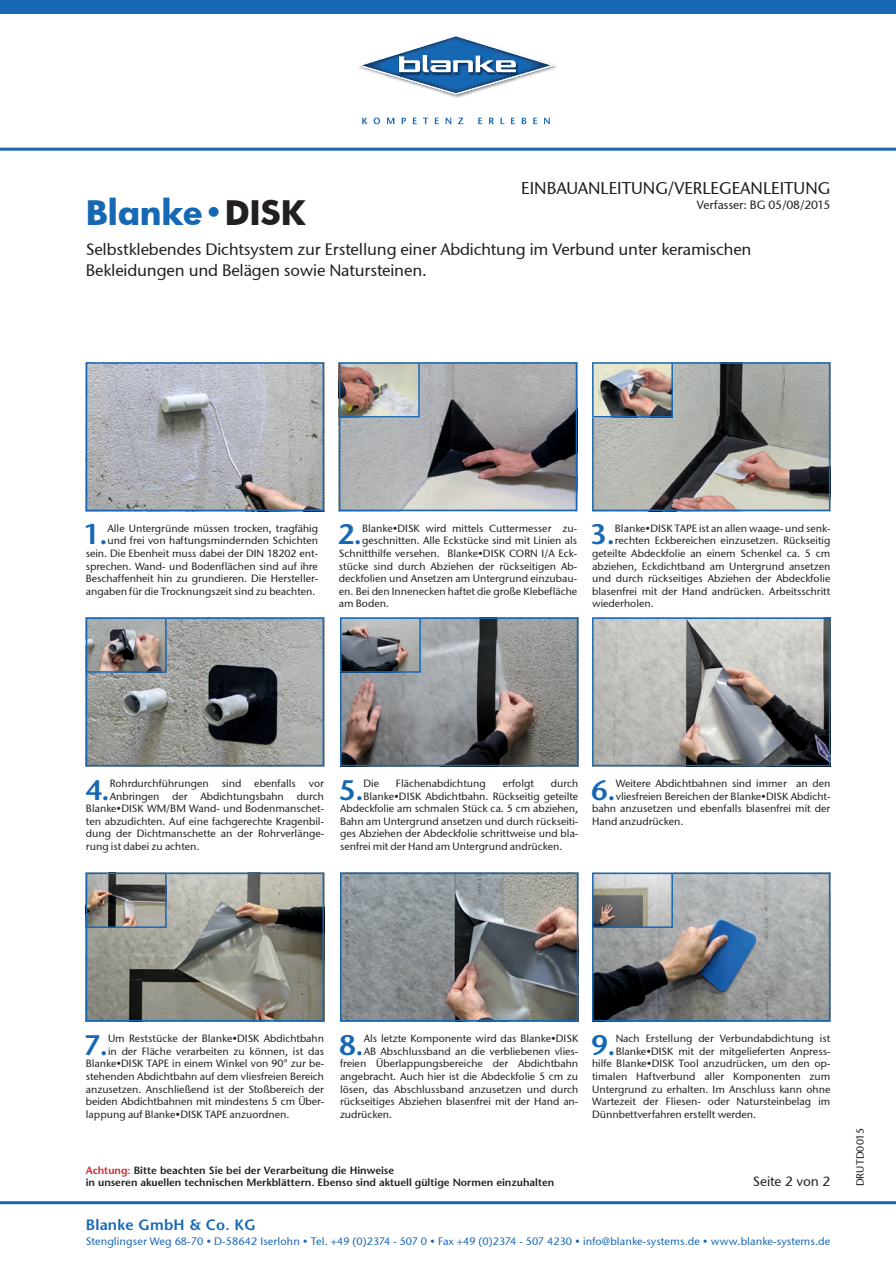
<style>
.page{position:relative;width:896px;height:1265px;background:#fff}
.page>*{position:absolute;margin:0;border:0;box-sizing:border-box;transform-origin:0 0}
.t1{font:700 33px "Futura";letter-spacing:-.01em;color:#1768b4}
.t2{font:600 28.2px "Stone Sans";color:#1768b4}
.t3{font:16.95px "Stone Sans ITCTT Medium";color:#231f20}
.t4{font:16.5px/21px "Stone Sans ITCTT Medium";letter-spacing:-.01em;color:#231f20}
.t5{font:600 15px "Stone Sans";letter-spacing:.015em;color:#1768b4}
.t6{font:13.5px "Stone Sans ITCTT Medium";color:#231f20}
.t7{font:12px "Stone Sans ITCTT Medium";letter-spacing:-.01em;color:#231f20}
.t8{font:10.8px "Stone Sans ITCTT Medium";letter-spacing:.01em;color:#1768b4}
.t9{font:10.5px/12.6px "Stone Sans ITCTT Medium";color:#231f20;text-align:right}
.t10{font:600 10.5px/12.6px "Stone Sans";color:#231f20}
.s1{color:#231f20}
.s2{color:#d1232a}
</style>
<div class="page">
<div style="left:0;top:0;width:895px;height:13px;background:#1768b4"></div>
<hr style="left:0;top:148px;width:895px;height:3px;background:#1768b4">
<img style="left:444px;top:94px;width:27px;height:4px">
<svg style="left:358px;top:36px;width:196px;height:58px"></svg>
<svg style="left:362px;top:118px;width:5px;height:6px"></svg>
<svg style="left:373px;top:118px;width:7px;height:6px"></svg>
<svg style="left:387px;top:118px;width:7px;height:6px"></svg>
<svg style="left:401px;top:118px;width:5px;height:6px"></svg>
<svg style="left:413px;top:118px;width:4px;height:6px"></svg>
<svg style="left:423px;top:118px;width:5px;height:6px"></svg>
<svg style="left:435px;top:118px;width:3px;height:6px"></svg>
<svg style="left:445px;top:118px;width:6px;height:6px"></svg>
<svg style="left:458px;top:118px;width:5px;height:6px"></svg>
<svg style="left:478px;top:118px;width:4px;height:6px"></svg>
<svg style="left:489px;top:118px;width:5px;height:6px"></svg>
<svg style="left:500px;top:118px;width:4px;height:6px"></svg>
<svg style="left:511px;top:118px;width:4px;height:6px"></svg>
<svg style="left:521px;top:118px;width:5px;height:6px"></svg>
<svg style="left:533px;top:118px;width:4px;height:6px"></svg>
<svg style="left:544px;top:118px;width:5px;height:6px"></svg>
<hr style="left:0;top:1201px;width:895px;height:3px;background:#1768b4">
<img style="left:89px;top:365px;width:232px;height:143px">
<div style="left:86px;top:362px;width:238px;height:149px;border:2px solid #1768b4"></div>
<img style="left:89px;top:620px;width:232px;height:143px">
<div style="left:86px;top:617px;width:238px;height:149px;border:2px solid #1768b4"></div>
<img style="left:89px;top:875px;width:232px;height:143px">
<div style="left:86px;top:872px;width:238px;height:149px;border:2px solid #1768b4"></div>
<img style="left:342px;top:365px;width:232px;height:143px">
<div style="left:339px;top:362px;width:238px;height:149px;border:2px solid #1768b4"></div>
<img style="left:343px;top:620px;width:232px;height:143px">
<div style="left:340px;top:617px;width:238px;height:149px;border:2px solid #1768b4"></div>
<img style="left:343px;top:875px;width:232px;height:143px">
<div style="left:340px;top:872px;width:238px;height:149px;border:2px solid #1768b4"></div>
<img style="left:595px;top:365px;width:232px;height:143px">
<div style="left:592px;top:362px;width:238px;height:149px;border:2px solid #1768b4"></div>
<img style="left:595px;top:620px;width:232px;height:143px">
<div style="left:592px;top:617px;width:238px;height:149px;border:2px solid #1768b4"></div>
<img style="left:595px;top:875px;width:232px;height:143px">
<div style="left:592px;top:872px;width:238px;height:149px;border:2px solid #1768b4"></div>
<img style="left:342px;top:365px;width:75px;height:49px">
<div style="left:339px;top:362px;width:81px;height:55px;border:2px solid #1768b4"></div>
<img style="left:89px;top:620px;width:75px;height:50px">
<div style="left:86px;top:617px;width:81px;height:56px;border:2px solid #1768b4"></div>
<img style="left:89px;top:875px;width:75px;height:50px">
<div style="left:86px;top:872px;width:81px;height:56px;border:2px solid #1768b4"></div>
<img style="left:595px;top:875px;width:75px;height:50px">
<div style="left:592px;top:872px;width:81px;height:56px;border:2px solid #1768b4"></div>
<img style="left:343px;top:620px;width:75px;height:50px">
<div style="left:340px;top:617px;width:81px;height:56px;border:2px solid #1768b4"></div>
<img style="left:595px;top:365px;width:75px;height:49px">
<div style="left:592px;top:362px;width:81px;height:55px;border:2px solid #1768b4"></div>
<h3 class="t3" style="left:521px;top:178px;width:310px">EINBAUANLEITUNG/VERLEGEANLEITUNG</h3>
<p class="t7" style="left:697px;top:198px;width:135px">Verfasser: BG 05/08/2015</p>
<h3 class="t4" style="left:86px;top:239px;width:667px">Selbstklebendes Dichtsystem zur Erstellung einer Abdichtung im Verbund unter keramischen<br>Bekleidungen und Belägen sowie Natursteinen.</h3>
<h1 class="t1" style="left:86px;top:190px;width:221px">Blanke•<span class="s1">DISK</span></h1>
<p class="t9" style="left:86px;top:522px;width:234px">Alle Untergründe müssen trocken, tragfähig<br>und frei von haftungsmindernden Schichten sein. Die Ebenheit muss dabei der DIN 18202 ent&shy;sprechen. Wand- und Bodenflächen sind auf ihre Beschaffenheit hin zu grundieren. Die Hersteller&shy;angaben für die Trocknungszeit sind zu beachten.</p>
<h2 class="t2" style="left:83px;top:517px;width:26px">1.</h2>
<h2 class="t2" style="left:338px;top:517px;width:26px">2.</h2>
<p class="t9" style="left:362px;top:522px;width:217px">Blanke•DISK wird mittels Cuttermesser zu-</p>
<p class="t9" style="left:362px;top:534px;width:217px">geschnitten. Alle Eckstücke sind mit Linien als</p>
<p class="t9" style="left:339px;top:547px;width:240px">Schnitthilfe versehen. Blanke•DISK CORN I/A Eck-</p>
<p class="t9" style="left:339px;top:559px;width:240px">stücke sind durch Abziehen der rückseitigen Ab-</p>
<p class="t9" style="left:339px;top:572px;width:240px">deckfolien und Ansetzen am Untergrund einzubau-</p>
<p class="t9" style="left:339px;top:585px;width:240px">en. Bei den Innenecken haftet die große Klebefläche</p>
<p class="t9" style="left:339px;top:597px;width:52px">am Boden.</p>
<h2 class="t2" style="left:590px;top:517px;width:26px">3.</h2>
<p class="t9" style="left:615px;top:522px;width:217px">Blanke•DISK TAPE ist an allen waage- und senk-</p>
<p class="t9" style="left:615px;top:534px;width:217px">rechten Eckbereichen einzusetzen. Rückseitig</p>
<p class="t9" style="left:592px;top:547px;width:240px">geteilte Abdeckfolie an einem Schenkel ca. 5 cm</p>
<p class="t9" style="left:592px;top:559px;width:240px">abziehen, Eckdichtband am Untergrund ansetzen</p>
<p class="t9" style="left:592px;top:572px;width:240px">und durch rückseitiges Abziehen der Abdeckfolie</p>
<p class="t9" style="left:592px;top:585px;width:240px">blasenfrei mit der Hand andrücken. Arbeitsschritt</p>
<p class="t9" style="left:592px;top:597px;width:63px">wiederholen.</p>
<h2 class="t2" style="left:85px;top:772px;width:26px">4.</h2>
<p class="t9" style="left:110px;top:777px;width:216px">Rohrdurchführungen sind ebenfalls vor</p>
<p class="t9" style="left:110px;top:789px;width:216px">Anbringen der Abdichtungsbahn durch</p>
<p class="t9" style="left:86px;top:802px;width:239px">Blanke•DISK WM/BM Wand- und Bodenmanschet-</p>
<p class="t9" style="left:86px;top:815px;width:239px">ten abzudichten. Auf eine fachgerechte Kragenbil-</p>
<p class="t9" style="left:86px;top:827px;width:239px">dung der Dichtmanschette an der Rohrverlänge-</p>
<p class="t9" style="left:86px;top:840px;width:115px">rung ist dabei zu achten.</p>
<h2 class="t2" style="left:339px;top:772px;width:26px">5.</h2>
<p class="t9" style="left:363px;top:777px;width:17px">Die</p>
<p class="t9" style="left:396px;top:777px;width:91px">Flächenabdichtung</p>
<p class="t9" style="left:502px;top:777px;width:33px">erfolgt</p>
<p class="t9" style="left:551px;top:777px;width:29px">durch</p>
<p class="t9" style="left:363px;top:789px;width:216px">Blanke•DISK Abdichtbahn. Rückseitig geteilte</p>
<p class="t9" style="left:340px;top:802px;width:240px">Abdeckfolie am schmalen Stück ca. 5 cm abziehen,</p>
<p class="t9" style="left:340px;top:815px;width:240px">Bahn am Untergrund ansetzen und durch rückseiti-</p>
<p class="t9" style="left:340px;top:827px;width:240px">ges Abziehen der Abdeckfolie schrittweise und bla-</p>
<p class="t9" style="left:340px;top:840px;width:224px">senfrei mit der Hand am Untergrund andrücken.</p>
<h2 class="t2" style="left:591px;top:772px;width:26px">6.</h2>
<p class="t9" style="left:615px;top:777px;width:216px">Weitere Abdichtbahnen sind immer an den</p>
<p class="t9" style="left:615px;top:789px;width:216px">vliesfreien Bereichen der Blanke•DISK Abdicht-</p>
<p class="t9" style="left:592px;top:802px;width:240px">bahn anzusetzen und ebenfalls blasenfrei mit der</p>
<p class="t9" style="left:592px;top:815px;width:93px">Hand anzudrücken.</p>
<h2 class="t2" style="left:84px;top:1027px;width:26px">7.</h2>
<p class="t9" style="left:108px;top:1032px;width:217px">Um Reststücke der Blanke•DISK Abdichtbahn</p>
<p class="t9" style="left:108px;top:1044px;width:217px">in der Fläche verarbeiten zu können, ist das</p>
<p class="t9" style="left:86px;top:1057px;width:240px">Blanke•DISK TAPE in einem Winkel von 90° zur be-</p>
<p class="t9" style="left:86px;top:1070px;width:240px">stehenden Abdichtbahn auf dem vliesfreien Bereich</p>
<p class="t9" style="left:86px;top:1082px;width:240px">anzusetzen. Anschließend ist der Stoßbereich der</p>
<p class="t9" style="left:86px;top:1095px;width:240px">beiden Abdichtbahnen mit mindestens 5 cm Über-</p>
<p class="t9" style="left:86px;top:1107px;width:205px">lappung auf Blanke•DISK TAPE anzuordnen.</p>
<h2 class="t2" style="left:339px;top:1027px;width:26px">8.</h2>
<p class="t9" style="left:364px;top:1032px;width:216px">Als letzte Komponente wird das Blanke•DISK</p>
<p class="t9" style="left:364px;top:1044px;width:216px">AB Abschlussband an die verbliebenen vlies-</p>
<p class="t9" style="left:340px;top:1057px;width:240px">freien Überlappungsbereiche der Abdichtbahn</p>
<p class="t9" style="left:340px;top:1070px;width:240px">angebracht. Auch hier ist die Abdeckfolie 5 cm zu</p>
<p class="t9" style="left:340px;top:1082px;width:240px">lösen, das Abschlussband anzusetzen und durch</p>
<p class="t9" style="left:340px;top:1095px;width:240px">rückseitiges Abziehen blasenfrei mit der Hand an-</p>
<p class="t9" style="left:340px;top:1107px;width:54px">zudrücken.</p>
<h2 class="t2" style="left:591px;top:1027px;width:26px">9.</h2>
<p class="t9" style="left:615px;top:1032px;width:216px">Nach Erstellung der Verbundabdichtung ist</p>
<p class="t9" style="left:615px;top:1044px;width:216px">Blanke•DISK mit der mitgelieferten Anpress-</p>
<p class="t9" style="left:592px;top:1057px;width:240px">hilfe Blanke•DISK Tool anzudrücken, um den op-</p>
<p class="t9" style="left:592px;top:1070px;width:240px">timalen Haftverbund aller Komponenten zum</p>
<p class="t9" style="left:592px;top:1082px;width:240px">Untergrund zu erhalten. Im Anschluss kann ohne</p>
<p class="t9" style="left:592px;top:1095px;width:240px">Wartezeit der Fliesen- oder Natursteinbelag im</p>
<p class="t9" style="left:592px;top:1107px;width:165px">Dünnbettverfahren erstellt werden.</p>
<p class="t10" style="left:86px;top:1163px;width:470px"><span class="s2">Achtung:</span> Bitte beachten Sie bei der Verarbeitung die Hinweise<br>in unseren akuellen technischen Merkblättern. Ebenso sind aktuell gültige Normen einzuhalten</p>
<p class="t6" style="left:752px;top:1173px;width:79px">Seite 2 von 2</p>
<h3 class="t5" style="left:86px;top:1215px;width:172px">Blanke GmbH &amp; Co. KG</h3>
<p class="t8" style="left:86px;top:1234px;width:746px">Stenglingser Weg 68-70 • D-58642 Iserlohn • Tel. +49 (0)2374 - 507 0 • Fax +49 (0)2374 - 507 4230 • info@blanke-systems.de • www.blanke-systems.de</p>
<p class="t9" style="left:853px;top:1186px;width:60px;rotate:-90deg">DRUTD0015</p>
</div>
